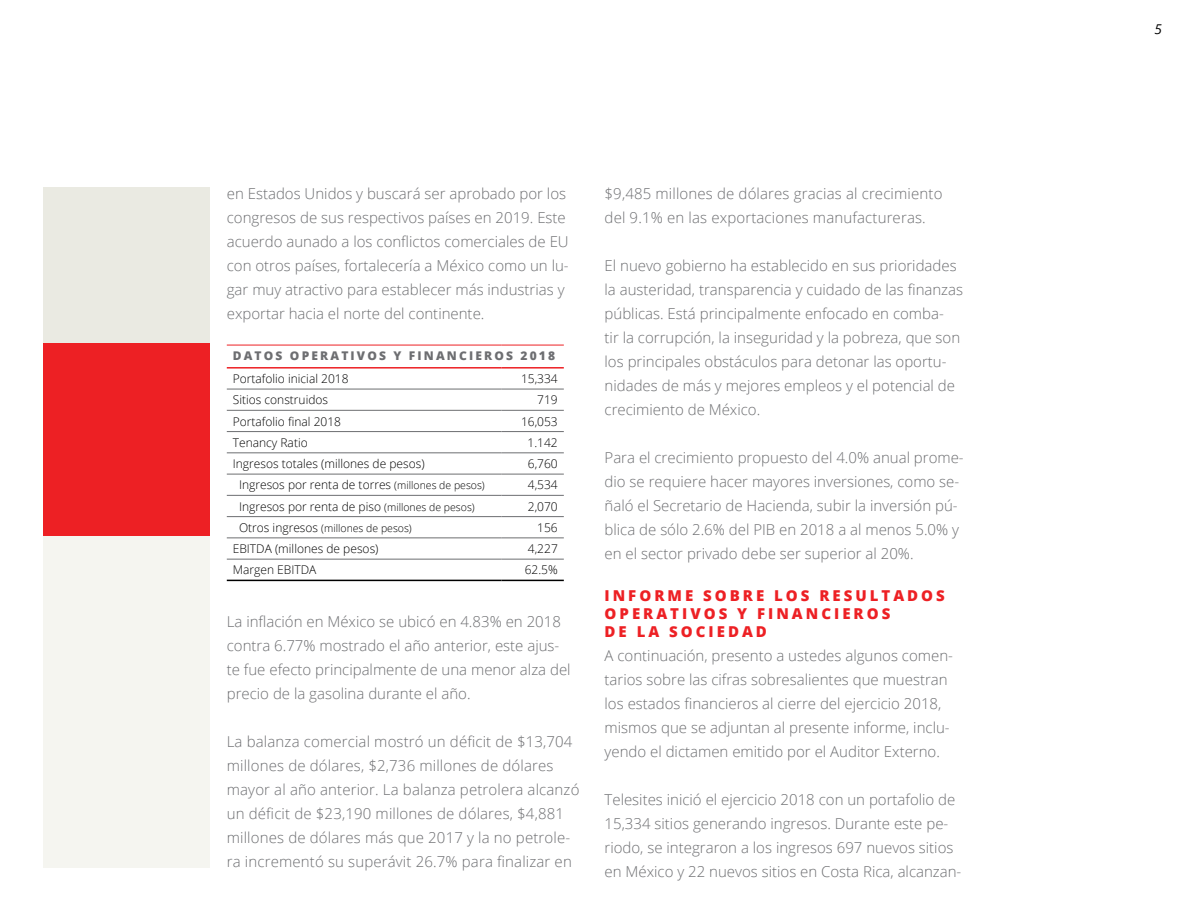
<style>
.page{position:relative;width:1188px;height:918px;background:#fff}
.page>*{position:absolute;margin:0;border:0;box-sizing:border-box;transform-origin:0 0}
.t1{font:300 15px/24px "Open Sans";color:#6d6e71}
.t2{font:800 15px/18px "Open Sans";letter-spacing:.2em;color:#ed2024}
.t3{font:italic 13.5px "Open Sans";color:#000}
.t4{font:300 12px "Open Sans";color:#000}
.t5{font:800 12px "Open Sans";letter-spacing:.18em;color:#6d6e71}
.t6{font:300 10.5px "Open Sans";color:#000}
.s1{font-size:10.5px}
.s2{font-size:12px}
</style>
<div class="page">
<div style="left:43px;top:187px;width:166px;height:156px;background:#eaeae2"></div>
<div style="left:43px;top:343px;width:166px;height:193px;background:#ed2024"></div>
<div style="left:43px;top:536px;width:166px;height:331px;background:#f5f5f0"></div>
<hr style="left:227px;top:580px;width:275px;height:1px;background:#000">
<hr style="left:502px;top:580px;width:62px;height:1px;background:#000">
<hr style="left:227px;top:367px;width:275px;height:2px;background:#ed2024">
<hr style="left:502px;top:367px;width:62px;height:2px;background:#ed2024">
<hr style="left:227px;top:389px;width:275px;height:1px;background:#6d6e71">
<hr style="left:502px;top:389px;width:62px;height:1px;background:#6d6e71">
<hr style="left:227px;top:410px;width:275px;height:1px;background:#6d6e71">
<hr style="left:502px;top:410px;width:62px;height:1px;background:#6d6e71">
<hr style="left:227px;top:431px;width:275px;height:1px;background:#6d6e71">
<hr style="left:502px;top:431px;width:62px;height:1px;background:#6d6e71">
<hr style="left:227px;top:453px;width:275px;height:1px;background:#6d6e71">
<hr style="left:502px;top:453px;width:62px;height:1px;background:#6d6e71">
<hr style="left:227px;top:474px;width:275px;height:1px;background:#6d6e71">
<hr style="left:502px;top:474px;width:62px;height:1px;background:#6d6e71">
<hr style="left:227px;top:495px;width:275px;height:1px;background:#6d6e71">
<hr style="left:502px;top:495px;width:62px;height:1px;background:#6d6e71">
<hr style="left:227px;top:516px;width:275px;height:1px;background:#6d6e71">
<hr style="left:502px;top:516px;width:62px;height:1px;background:#6d6e71">
<hr style="left:227px;top:538px;width:275px;height:1px;background:#6d6e71">
<hr style="left:502px;top:538px;width:62px;height:1px;background:#6d6e71">
<hr style="left:227px;top:559px;width:275px;height:1px;background:#6d6e71">
<hr style="left:502px;top:559px;width:62px;height:1px;background:#6d6e71">
<hr style="left:227px;top:345px;width:275px;height:1px;background:#ed2024">
<hr style="left:502px;top:345px;width:62px;height:1px;background:#ed2024">
<p class="t1" style="left:227px;top:181px;width:343px">en Estados Unidos y buscará ser aprobado por los congresos de sus respectivos países en 2019. Este acuerdo aunado a los conflictos comerciales de EU con otros países, fortalecería a México como un lu&shy;gar muy atractivo para establecer más industrias y exportar hacia el norte del continente.</p>
<p class="t5" style="left:233px;top:347px;width:324px">DATOS OPERATIVOS Y FINANCIEROS 2018</p>
<p class="t4" style="left:233px;top:370px;width:117px">Portafolio inicial 2018</p>
<p class="t4" style="left:521px;top:370px;width:38px">15,334</p>
<p class="t4" style="left:233px;top:392px;width:97px">Sitios construidos</p>
<p class="t4" style="left:537px;top:392px;width:22px">719</p>
<p class="t4" style="left:233px;top:413px;width:110px">Portafolio final 2018</p>
<p class="t4" style="left:521px;top:413px;width:38px">16,053</p>
<p class="t4" style="left:233px;top:434px;width:76px">Tenancy Ratio</p>
<p class="t4" style="left:528px;top:434px;width:32px">1.142</p>
<p class="t4" style="left:233px;top:455px;width:193px">Ingresos totales (millones de pesos)</p>
<p class="t4" style="left:528px;top:455px;width:31px">6,760</p>
<p class="t4" style="left:239px;top:477px;width:247px">Ingresos por renta de torres <span class="s1">(millones de pesos)</span></p>
<p class="t4" style="left:528px;top:477px;width:31px">4,534</p>
<p class="t4" style="left:239px;top:498px;width:237px">Ingresos por renta de piso <span class="s1">(millones de pesos)</span></p>
<p class="t4" style="left:528px;top:498px;width:31px">2,070</p>
<p class="t6" style="left:239px;top:521px;width:174px"><span class="s2">Otros ingresos</span> (millones de pesos)</p>
<p class="t4" style="left:537px;top:519px;width:22px">156</p>
<p class="t4" style="left:233px;top:540px;width:147px">EBITDA (millones de pesos)</p>
<p class="t4" style="left:528px;top:540px;width:31px">4,227</p>
<p class="t4" style="left:233px;top:562px;width:85px">Margen EBITDA</p>
<p class="t4" style="left:525px;top:562px;width:35px">62.5%</p>
<p class="t1" style="left:227px;top:609px;width:345px">La inflación en México se ubicó en 4.83% en 2018 contra 6.77% mostrado el año anterior, este ajus&shy;te fue efecto principalmente de una menor alza del precio de la gasolina durante el año.</p>
<p class="t1" style="left:227px;top:729px;width:354px">La balanza comercial mostró un déficit de $13,704 millones de dólares, $2,736 millones de dólares mayor al año anterior. La balanza petrolera alcanzó un déficit de $23,190 millones de dólares, $4,881 millones de dólares más que 2017 y la no petrole&shy;ra incrementó su superávit 26.7% para finalizar en</p>
<p class="t1" style="left:605px;top:181px;width:339px">$9,485 millones de dólares gracias al crecimiento del 9.1% en las exportaciones manufactureras.</p>
<p class="t1" style="left:605px;top:253px;width:360px">El nuevo gobierno ha establecido en sus prioridades la austeridad, transparencia y cuidado de las finanzas públicas. Está principalmente enfocado en comba-<br>tir la corrupción, la inseguridad y la pobreza, que son los principales obstáculos para detonar las oportu&shy;nidades de más y mejores empleos y el potencial de crecimiento de México.</p>
<p class="t1" style="left:605px;top:445px;width:361px">Para el crecimiento propuesto del 4.0% anual prome&shy;dio se requiere hacer mayores inversiones, como se&shy;ñaló el Secretario de Hacienda, subir la inversión pú&shy;blica de sólo 2.6% del PIB en 2018 a al menos 5.0% y en el sector privado debe ser superior al 20%.</p>
<p class="t2" style="left:605px;top:585px;width:342px">INFORME SOBRE LOS RESULTADOS<br>OPERATIVOS Y FINANCIEROS<br>DE LA SOCIEDAD</p>
<p class="t1" style="left:605px;top:643px;width:350px">A continuación, presento a ustedes algunos comen&shy;tarios sobre las cifras sobresalientes que muestran los estados financieros al cierre del ejercicio 2018, mismos que se adjuntan al presente informe, inclu&shy;yendo el dictamen emitido por el Auditor Externo.</p>
<p class="t1" style="left:605px;top:787px;width:358px">Telesites inició el ejercicio 2018 con un portafolio de 15,334 sitios generando ingresos. Durante este pe&shy;riodo, se integraron a los ingresos 697 nuevos sitios en México y 22 nuevos sitios en Costa Rica, alcanzan-</p>
<p class="t3" style="left:1154px;top:20px;width:9px">5</p>
</div>
